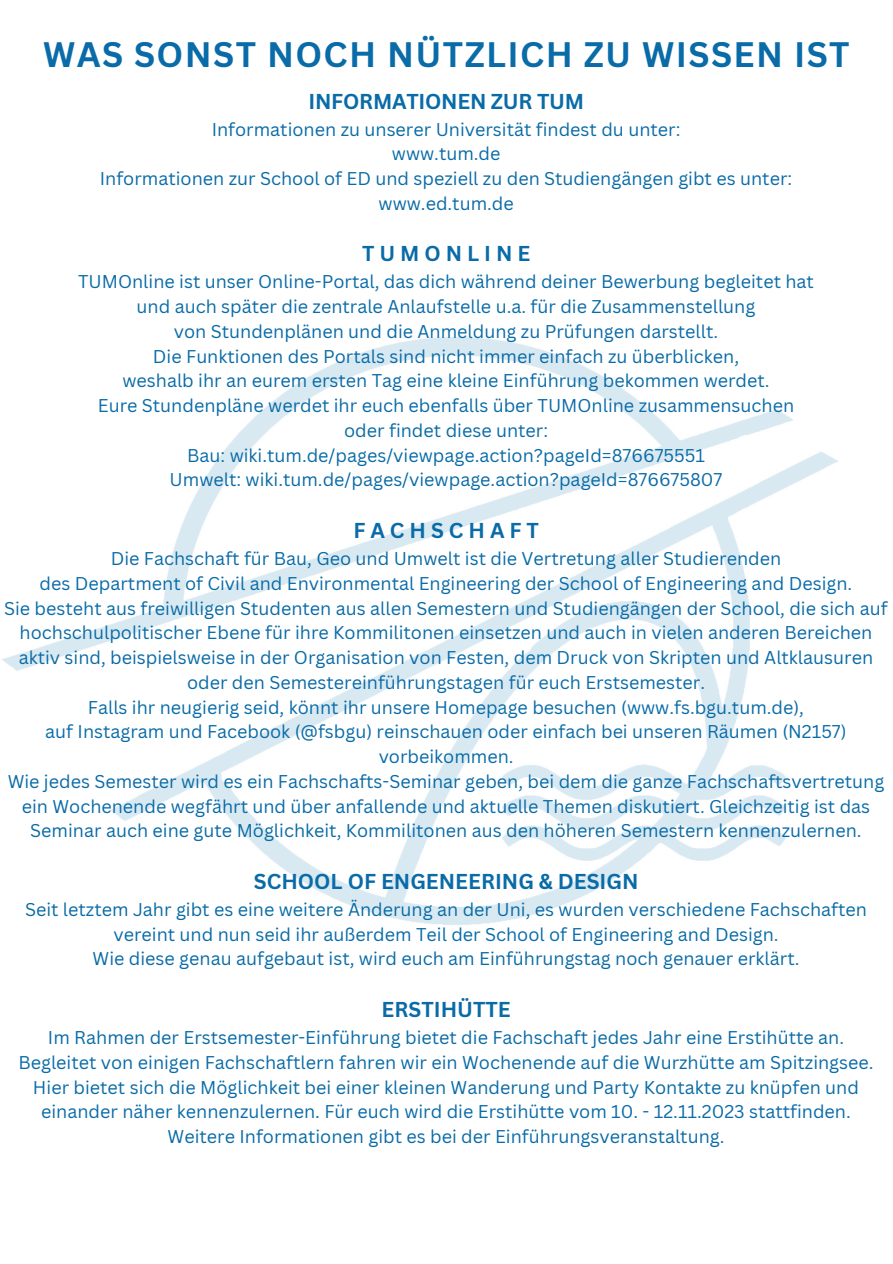
<style>
.page{position:relative;width:893px;height:1264px;background:#fff}
.page>*{position:absolute;margin:0;border:0;box-sizing:border-box;transform-origin:0 0}
.t1{font:700 34.5px "Canva Sans";letter-spacing:.04em;color:#096ba7}
.t2{font:700 21px "Canva Sans";color:#096ba7}
.t3{font:700 21px "Canva Sans";letter-spacing:.235em;color:#096ba7}
.t4{font:18px/24.8px "Canva Sans";color:#096ba7;text-align:center}
</style>
<div class="page">
<img style="left:2px;top:337px;width:836px;height:588px">
<p class="t1" style="left:43px;top:30px;width:808px">WAS SONST NOCH NÜTZLICH ZU WISSEN IST</p>
<p class="t2" style="left:308px;top:86px;width:277px">INFORMATIONEN ZUR TUM</p>
<p class="t4" style="left:212px;top:116px;width:470px">Informationen zu unserer Universität findest du unter:</p>
<p class="t4" style="left:392px;top:141px;width:110px">www.tum.de</p>
<p class="t4" style="left:100px;top:166px;width:693px">Informationen zur School of ED und speziell zu den Studiengängen gibt es unter:</p>
<p class="t4" style="left:378px;top:190px;width:137px">www.ed.tum.de</p>
<p class="t3" style="left:362px;top:239px;width:170px">TUMONLINE</p>
<p class="t4" style="left:78px;top:269px;width:737px">TUMOnline ist unser Online-Portal, das dich während deiner Bewerbung begleitet hat</p>
<p class="t4" style="left:137px;top:294px;width:620px">und auch später die zentrale Anlaufstelle u.a. für die Zusammenstellung</p>
<p class="t4" style="left:174px;top:318px;width:545px">von Stundenplänen und die Anmeldung zu Prüfungen darstellt.</p>
<p class="t4" style="left:153px;top:343px;width:587px">Die Funktionen des Portals sind nicht immer einfach zu überblicken,</p>
<p class="t4" style="left:122px;top:368px;width:648px">weshalb ihr an eurem ersten Tag eine kleine Einführung bekommen werdet.</p>
<p class="t4" style="left:98px;top:393px;width:697px">Eure Stundenpläne werdet ihr euch ebenfalls über TUMOnline zusammensuchen</p>
<p class="t4" style="left:344px;top:417px;width:205px">oder findet diese unter:</p>
<p class="t4" style="left:187px;top:442px;width:519px">Bau: wiki.tum.de/pages/viewpage.action?pageId=876675551</p>
<p class="t4" style="left:170px;top:467px;width:554px">Umwelt: wiki.tum.de/pages/viewpage.action?pageId=876675807</p>
<p class="t3" style="left:353px;top:515px;width:187px">FACHSCHAFT</p>
<p class="t4" style="left:111px;top:545px;width:672px">Die Fachschaft für Bau, Geo und Umwelt ist die Vertretung aller Studierenden</p>
<p class="t4" style="left:40px;top:570px;width:814px">des Department of Civil and Environmental Engineering der School of Engineering and Design.</p>
<p class="t4" style="left:4px;top:595px;width:885px">Sie besteht aus freiwilligen Studenten aus allen Semestern und Studiengängen der School, die sich auf</p>
<p class="t4" style="left:19px;top:620px;width:855px">hochschulpolitischer Ebene für ihre Kommilitonen einsetzen und auch in vielen anderen Bereichen aktiv sind, beispielsweise in der Organisation von Festen, dem Druck von Skripten und Altklausuren oder den Semestereinführungstagen für euch Erstsemester.</p>
<p class="t4" style="left:88px;top:694px;width:717px">Falls ihr neugierig seid, könnt ihr unsere Homepage besuchen (www.fs.bgu.tum.de),</p>
<p class="t4" style="left:45px;top:719px;width:802px">auf Instagram und Facebook (@fsbgu) reinschauen oder einfach bei unseren Räumen (N2157) vorbeikommen.</p>
<p class="t4" style="left:8px;top:768px;width:878px">Wie jedes Semester wird es ein Fachschafts-Seminar geben, bei dem die ganze Fachschaftsvertretung ein Wochenende wegfährt und über anfallende und aktuelle Themen diskutiert. Gleichzeitig ist das<br>Seminar auch eine gute Möglichkeit, Kommilitonen aus den höheren Semestern kennenzulernen.</p>
<p class="t2" style="left:254px;top:866px;width:386px">SCHOOL OF ENGENEERING &amp; DESIGN</p>
<p class="t4" style="left:25px;top:896px;width:843px">Seit letztem Jahr gibt es eine weitere Änderung an der Uni, es wurden verschiedene Fachschaften vereint und nun seid ihr außerdem Teil der School of Engineering and Design.</p>
<p class="t4" style="left:93px;top:946px;width:708px">Wie diese genau aufgebaut ist, wird euch am Einführungstag noch genauer erklärt.</p>
<p class="t2" style="left:381px;top:994px;width:131px">ERSTIHÜTTE</p>
<p class="t4" style="left:48px;top:1024px;width:797px">Im Rahmen der Erstsemester-Einführung bietet die Fachschaft jedes Jahr eine Erstihütte an.</p>
<p class="t4" style="left:18px;top:1049px;width:856px">Begleitet von einigen Fachschaftlern fahren wir ein Wochenende auf die Wurzhütte am Spitzingsee.</p>
<p class="t4" style="left:33px;top:1074px;width:827px">Hier bietet sich die Möglichkeit bei einer kleinen Wanderung und Party Kontakte zu knüpfen und einander näher kennenzulernen. Für euch wird die Erstihütte vom 10. - 12.11.2023 stattfinden.</p>
<p class="t4" style="left:168px;top:1123px;width:558px">Weitere Informationen gibt es bei der Einführungsveranstaltung.</p>
</div>
